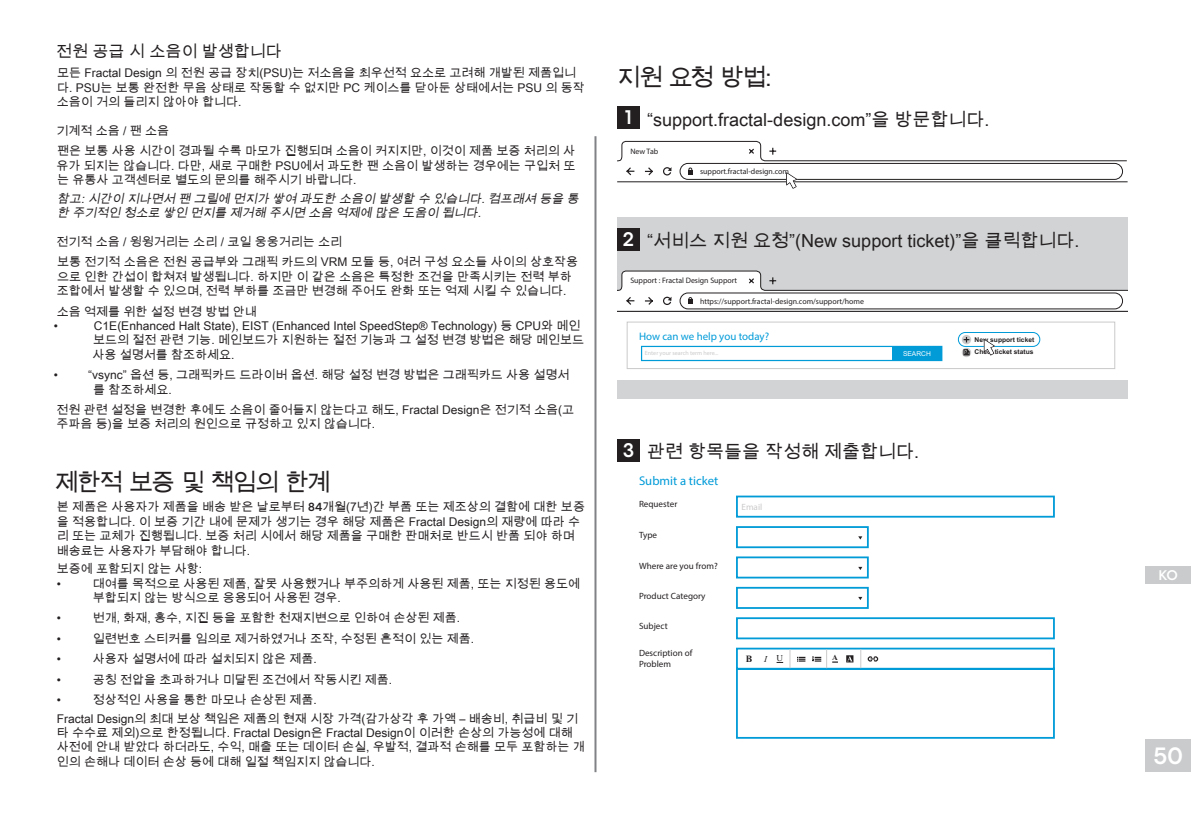
<style>
.page{position:relative;width:1191px;height:840px;background:#fff}
.page>*{position:absolute;margin:0;border:0;box-sizing:border-box;transform-origin:0 0}
.Header_2{font:24px "Arial Unicode MS";letter-spacing:-.08em;color:#231f20}
.t1{font:500 24px "Centra No 2";color:#fff}
.Steps{font:500 20px "Centra No 2";color:#fff}
.Steps-2{font:18px "Arial Unicode MS";color:#231f20}
.Header_in_steps{font:16px "Arial Unicode MS";color:#231f20}
.Header_4{font:500 14px "Centra No 2";color:#fff}
.t2{font:12.6px "Myriad Pro";color:#019bd8}
.Header_in_steps-2{font:12px/14.4px "Arial Unicode MS";color:#231f20}
.Header_in_steps-3{font:italic 12px/14.4px "Arial Unicode MS";color:#231f20}
.t3{font:10.8px "Myriad Pro";color:#019bd8}
.t4{font:700 9.6px "Times New Roman";color:#231f20}
.t5{font:9px/10.8px "Myriad Pro";color:#231f20}
.t6{font:9px "Myriad Pro";color:#cbcacb}
.t7{font:7.8px "Myriad Pro";color:#231f20}
.t8{font:700 7.8px "Times New Roman";color:#231f20}
.t9{font:700 6.6px "Arial";color:#231f20}
.t10{font:6.6px "Arial";color:#fff}
.t11{font:6px "Myriad Pro";color:#cbcacb}
.s1{font-family:"Centra No 2";font-weight:500}
.s2{font-weight:400;font-style:italic;font-size:9px}
.s3{font-weight:400;font-size:9px}
</style>
<div class="page">
<div style="left:1145px;top:739px;width:46px;height:32px;background:#c9cbcc"></div>
<hr style="left:594px;top:136px;width:2px;height:635px;background:#808285">
<div style="left:1145px;top:566px;width:46px;height:17px;background:#c9cbcc"></div>
<div style="left:617px;top:217px;width:510px;height:181px;background:#d1d3d4"></div>
<svg style="left:617px;top:141px;width:510px;height:48px"></svg>
<svg style="left:736px;top:495px;width:319px;height:114px"></svg>
<svg style="left:736px;top:617px;width:319px;height:122px"></svg>
<svg style="left:617px;top:270px;width:510px;height:110px"></svg>
<div style="left:617px;top:106px;width:23px;height:23px;background:#231f20"></div>
<div style="left:617px;top:228px;width:23px;height:23px;background:#231f20"></div>
<div style="left:617px;top:439px;width:23px;height:23px;background:#231f20"></div>
<p class="Header_in_steps" style="left:56px;top:40px;width:227px">전원 공급 시 소음이 발생합니다</p>
<p class="Header_in_steps-2" style="left:57px;top:66px;width:529px">모든 Fractal Design 의 전원 공급 장치(PSU)는 저소음을 최우선적 요소로 고려해 개발된 제품입니 다. PSU는 보통 완전한 무음 상태로 작동할 수 없지만 PC 케이스를 닫아둔 상태에서는 PSU 의 동작 소음이 거의 들리지 않아야 합니다.</p>
<p class="Header_in_steps-2" style="left:56px;top:123px;width:114px">기계적 소음 / 팬 소음</p>
<p class="Header_in_steps-2" style="left:57px;top:144px;width:520px;text-align:justify">팬은 보통 사용 시간이 경과될 수록 마모가 진행되며 소음이 커지지만, 이것이 제품 보증 처리의 사 유가 되지는 않습니다. 다만, 새로 구매한 PSU에서 과도한 팬 소음이 발생하는 경우에는 구입처 또 는 유통사 고객센터로 별도의 문의를 해주시기 바랍니다.</p>
<p class="Header_in_steps-3" style="left:57px;top:191px;width:526px">참고: 시간이 지나면서 팬 그릴에 먼지가 쌓여 과도한 소음이 발생할 수 있습니다.컴프래셔 등을 통 한 주기적인 청소로 쌓인 먼지를 제거해 주시면 소음 억제에 많은 도움이 됩니다.</p>
<p class="Header_in_steps-2" style="left:57px;top:234px;width:287px">전기적 소음 / 윙윙거리는 소리 / 코일 웅웅거리는 소리</p>
<p class="Header_in_steps-2" style="left:57px;top:254px;width:522px">보통 전기적 소음은 전원 공급부와 그래픽 카드의 VRM 모듈 등, 여러 구성 요소들 사이의 상호작용 으로 인한 간섭이 합쳐져 발생됩니다. 하지만 이 같은 소음은 특정한 조건을 만족시키는 전력 부하 조합에서 발생할 수 있으며, 전력 부하를 조금만 변경해 주어도 완화 또는 억제 시킬 수 있습니다.</p>
<p class="Header_in_steps-2" style="left:57px;top:304px;width:202px">소음 억제를 위한 설정 변경 방법 안내</p>
<p class="Header_in_steps-2" style="left:54px;top:318px;width:6px">•</p>
<p class="Header_in_steps-2" style="left:93px;top:318px;width:493px">C1E(Enhanced Halt State), EIST (Enhanced Intel SpeedStep® Technology) 등 CPU와 메인 보드의 절전 관련 기능. 메인보드가 지원하는 절전 기능과 그 설정 변경 방법은 해당 메인보드 사용 설명서를 참조하세요.</p>
<p class="Header_in_steps-2" style="left:54px;top:367px;width:6px">•</p>
<p class="Header_in_steps-2" style="left:93px;top:367px;width:478px;text-indent:-5px">“vsync” 옵션 등, 그래픽카드 드라이버 옵션. 해당 설정 변경 방법은 그래픽카드 사용 설명서 를 참조하세요.</p>
<p class="Header_in_steps-2" style="left:56px;top:402px;width:519px">전원 관련 설정을 변경한 후에도 소음이 줄어들지 않는다고 해도, Fractal Design은 전기적 소음(고 주파음 등)을 보증 처리의 원인으로 규정하고 있지 않습니다.</p>
<p class="Header_2" style="left:55px;top:465px;width:277px">제한적 보증 및 책임의 한계</p>
<p class="Header_in_steps-2" style="left:57px;top:499px;width:530px">본 제품은 사용자가 제품을 배송 받은 날로부터 <span class="s1">84</span>개월(7년)간 부품 또는 제조상의 결함에 대한 보증 을 적용합니다. 이 보증 기간 내에 문제가 생기는 경우 해당 제품은 Fractal Design의 재량에 따라 수 리 또는 교체가 진행됩니다. 보증 처리 시에서 해당 제품을 구매한 판매처로 반드시 반품 되야 하며 배송료는 사용자가 부담해야 합니다.</p>
<p class="Header_in_steps-2" style="left:57px;top:561px;width:147px">보증에 포함되지 않는 사항:</p>
<p class="Header_in_steps-2" style="left:57px;top:575px;width:6px">•</p>
<p class="Header_in_steps-2" style="left:93px;top:575px;width:489px">대여를 목적으로 사용된 제품, 잘못 사용했거나 부주의하게 사용된 제품, 또는 지정된 용도에 부합되지 않는 방식으로 응용되어 사용된 경우.</p>
<p class="Header_in_steps-2" style="left:57px;top:610px;width:6px">•</p>
<p class="Header_in_steps-2" style="left:93px;top:610px;width:369px">번개, 화재, 홍수, 지진 등을 포함한 천재지변으로 인하여 손상된 제품.</p>
<p class="Header_in_steps-2" style="left:57px;top:630px;width:6px">•</p>
<p class="Header_in_steps-2" style="left:93px;top:630px;width:383px">일련번호 스티커를 임의로 제거하였거나 조작, 수정된 흔적이 있는 제품.</p>
<p class="Header_in_steps-2" style="left:57px;top:651px;width:6px">•</p>
<p class="Header_in_steps-2" style="left:93px;top:651px;width:226px">사용자 설명서에 따라 설치되지 않은 제품.</p>
<p class="Header_in_steps-2" style="left:57px;top:671px;width:6px">•</p>
<p class="Header_in_steps-2" style="left:93px;top:671px;width:301px">공칭 전압을 초과하거나 미달된 조건에서 작동시킨 제품.</p>
<p class="Header_in_steps-2" style="left:57px;top:692px;width:6px">•</p>
<p class="Header_in_steps-2" style="left:93px;top:692px;width:226px">정상적인 사용을 통한 마모나 손상된 제품.</p>
<p class="Header_in_steps-2" style="left:57px;top:710px;width:530px">Fractal Design의 최대 보상 책임은 제품의 현재 시장 가격(감가상각 후 가액 – 배송비, 취급비 및 기 타 수수료 제외)으로 한정됩니다. Fractal Design은 Fractal Design이 이러한 손상의 가능성에 대해 사전에 안내 받았다 하더라도, 수익, 매출 또는 데이터 손실, 우발적, 결과적 손해를 모두 포함하는 개 인의 손해나 데이터 손상 등에 대해 일절 책임지지 않습니다.</p>
<p class="Header_2" style="left:616px;top:60px;width:157px">지원 요청 방법:</p>
<p class="Steps" style="left:625px;top:105px;width:9px">1</p>
<p class="Steps-2" style="left:647px;top:106px;width:344px">“support.fractal-design.com”을 방문합니다.</p>
<p class="t7" style="left:630px;top:146px;width:29px">New Tab</p>
<p class="t7" style="left:700px;top:167px;width:90px">support.fractal-design.com</p>
<p class="Steps" style="left:623px;top:227px;width:13px">2</p>
<p class="Steps-2" style="left:647px;top:228px;width:434px">“서비스 지원 요청”(New support ticket)”을 클릭합니다.</p>
<p class="t7" style="left:630px;top:276px;width:108px">Support : Fractal Design Support</p>
<p class="t7" style="left:700px;top:296px;width:165px">https://support.fractal-design.com/support/home</p>
<p class="t3" style="left:639px;top:329px;width:132px">How can we help you today?</p>
<p class="t9" style="left:974px;top:334px;width:61px">New support ticket</p>
<p class="t11" style="left:645px;top:349px;width:75px">Enter your search term here...</p>
<p class="t9" style="left:974px;top:346px;width:60px">Checl ticket status</p>
<p class="t10" style="left:903px;top:349px;width:29px">SEARCH</p>
<p class="Steps" style="left:623px;top:438px;width:13px">3</p>
<p class="Steps-2" style="left:647px;top:438px;width:274px">관련 항목들을 작성해 제출합니다.</p>
<p class="t2" style="left:639px;top:472px;width:81px">Submit a ticket</p>
<p class="t5" style="left:639px;top:498px;width:40px">Requester</p>
<p class="t6" style="left:741px;top:500px;width:22px">Email</p>
<p class="t5" style="left:639px;top:529px;width:20px">Type</p>
<p class="t5" style="left:639px;top:559px;width:80px">Where are you from?</p>
<p class="t5" style="left:639px;top:590px;width:68px">Product Category</p>
<p class="t5" style="left:639px;top:620px;width:30px">Subject</p>
<p class="t5" style="left:639px;top:647px;width:55px">Description of<br>Problem</p>
<p class="t4" style="left:746px;top:651px;width:39px">B <span class="s2">I</span><span class="s3">U</span></p>
<p class="t8" style="left:832px;top:651px;width:7px">A</p>
<p class="Header_4" style="left:1158px;top:566px;width:21px">KO</p>
<h1 class="t1" style="left:1153px;top:741px;width:31px">50</h1>
</div>
